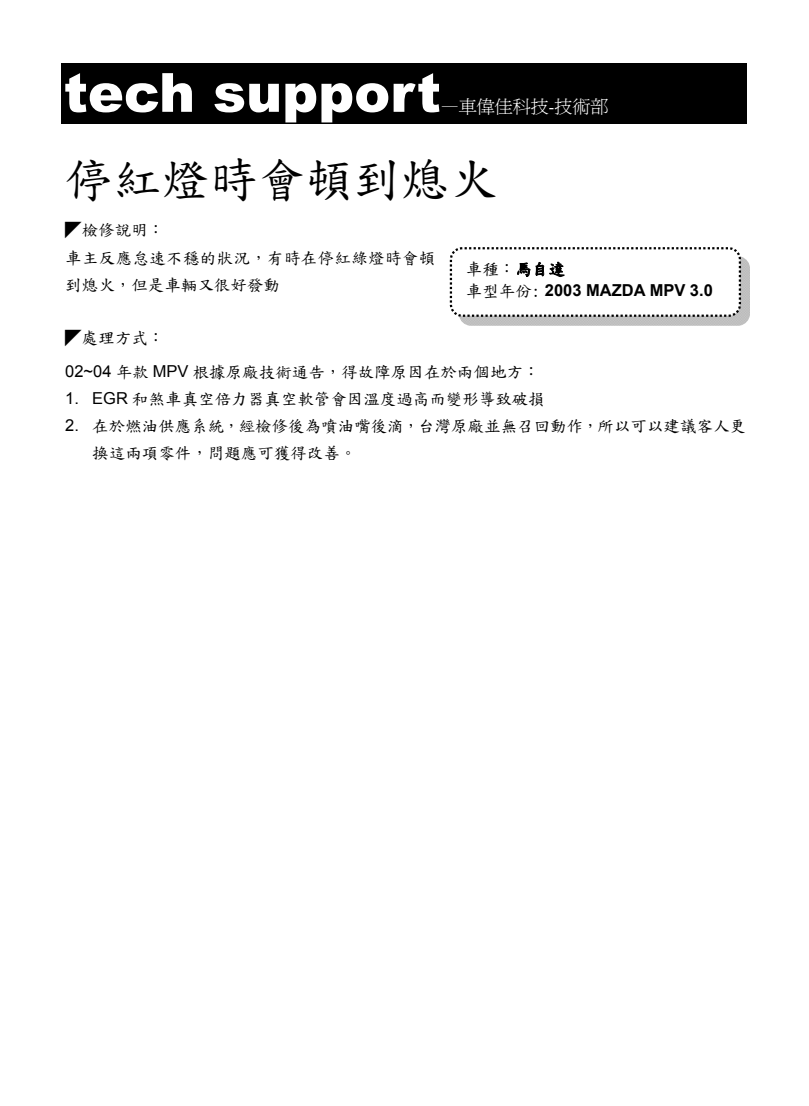
<style>
.page{position:relative;width:809px;height:1106px;background:#fff}
.page>*{position:absolute;margin:0;border:0;box-sizing:border-box;transform-origin:0 0}
.t1{font:900 54px "Arial";color:#fff}
.t2{font:48px "DFN Hei XB HK BF";color:#000}
.t3{font:18px "P Ming Li U";color:#fff}
.t4{font:16.5px/27px "DF Ming Lt HK BF";letter-spacing:.005em;color:#000}
.t5{font:700 16.5px "Arial";color:#000}
.t6{font:16.5px "DF Hei Bd HK BF";color:#000}
.s1{font-family:"DF Ming Lt HK BF"}
.s2{font-family:"DF Hei Bd HK BF";font-weight:400}
.s3{font-family:"Arial"}
</style>
<div class="page">
<div style="left:62px;top:64px;width:684px;height:60px;background:#000"></div>
<img style="left:459px;top:256px;width:291px;height:70px">
<div style="left:451px;top:248px;width:288px;height:68px;background:#fff;border-radius:11px"></div>
<div style="left:450px;top:247px;width:291px;height:70px;border:2px dashed #000;border-radius:11px"></div>
<svg style="left:517px;top:247px;width:47px;height:30px"></svg>
<h1 class="t1" style="left:64px;top:53px;width:378px">tech support</h1>
<p class="t3" style="left:441px;top:97px;width:169px">—車偉佳科技-技術部</p>
<h2 class="t2" style="left:65px;top:156px;width:433px">停紅燈時會頓到熄火</h2>
<p class="t6" style="left:65px;top:222px;width:100px">◤檢修說明：</p>
<p class="t4" style="left:65px;top:245px;width:371px">車主反應怠速不穩的狀況，有時在停紅綠燈時會頓到熄火，但是車輛又很好發動</p>
<p class="t6" style="left:466px;top:261px;width:101px">車種：<span class="s1">馬自達</span></p>
<p class="t5" style="left:466px;top:279px;width:248px"><span class="s2">車型年份:</span> 2003 MAZDA MPV 3.0</p>
<p class="t6" style="left:65px;top:330px;width:100px">◤處理方式：</p>
<p class="t4" style="left:65px;top:358px;width:475px"><span class="s3">02~04</span> 年款 <span class="s3">MPV</span> 根據原廠技術通告，得故障原因在於兩個地方：</p>
<p class="t4" style="left:65px;top:385px;width:481px"><span class="s3">1. EGR</span> 和煞車真空倍力器真空軟管會因溫度過高而變形導致破損</p>
<p class="t4" style="left:92px;top:412px;width:655px;text-indent:-27px"><span class="s3">2.</span> 在於燃油供應系統，經檢修後為噴油嘴後滴，台灣原廠並無召回動作，所以可以建議客人更換這兩項零件，問題應可獲得改善。</p>
</div>
